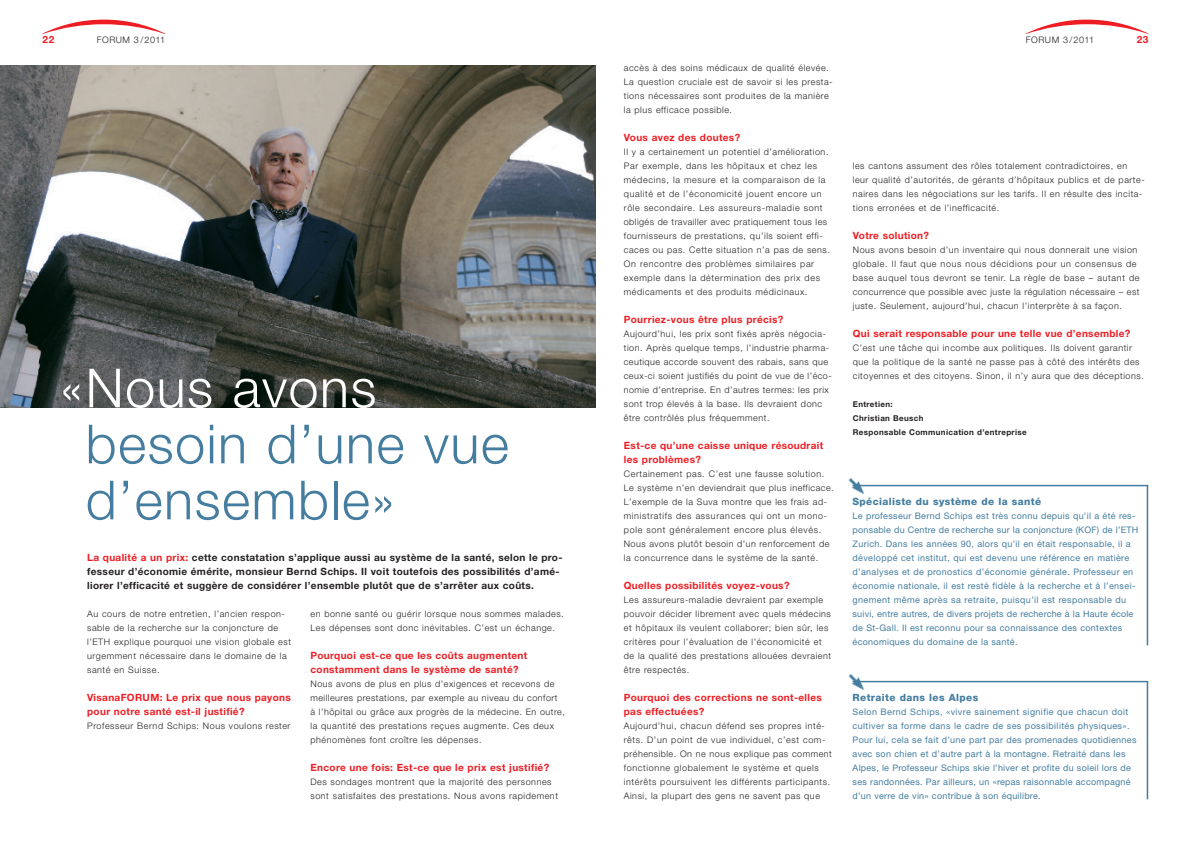
<style>
.page{position:relative;width:1191px;height:842px;background:#fff}
.page>*{position:absolute;margin:0;border:0;box-sizing:border-box;transform-origin:0 0}
.t1{font:300 54px/56px "Helvetica Neue";letter-spacing:.025em;color:#447d9f}
.t2{font:300 54px "Helvetica Neue";letter-spacing:.025em;color:#fff}
.t3{font:700 10px/14px "Helvetica Neue";letter-spacing:.035em;color:#ee1d23}
.t4{font:700 10px/14px "Helvetica Neue";letter-spacing:.035em;color:#231f20}
.t5{font:800 10px "Helvetica Neue";letter-spacing:.04em;color:#447d9f}
.t6{font:300 9px/14px "Helvetica Neue";letter-spacing:.06em;color:#231f20}
.t7{font:9px/14px "Helvetica Neue";letter-spacing:.035em;color:#447d9f}
.t8{font:700 8px/14px "Helvetica Neue";letter-spacing:.045em;color:#231f20}
.s1{color:#ee1d23}
</style>
<div class="page">
<svg style="left:42px;top:20px;width:123px;height:14px"></svg>
<svg style="left:1025px;top:20px;width:123px;height:14px"></svg>
<img style="left:0;top:65px;width:595px;height:342px">
<hr style="left:852px;top:485px;width:296px;height:1px;background:#447d9f">
<hr style="left:1146px;top:486px;width:2px;height:159px;background:#447d9f">
<img style="left:848px;top:477px;width:18px;height:17px">
<hr style="left:852px;top:681px;width:296px;height:1px;background:#447d9f">
<hr style="left:1146px;top:682px;width:2px;height:117px;background:#447d9f">
<img style="left:848px;top:674px;width:18px;height:16px">
<p class="t3" style="left:43px;top:33px;width:13px">22</p>
<p class="t6" style="left:97px;top:33px;width:70px">FORUM 3 /2011</p>
<p class="t6" style="left:1025px;top:33px;width:70px">FORUM 3 /2011</p>
<p class="t3" style="left:1136px;top:33px;width:13px">23</p>
<h1 class="t2" style="left:60px;top:369px;width:318px">«Nous avons</h1>
<h1 class="t1" style="left:86px;top:421px;width:425px">besoin d’une vue d’ensemble»</h1>
<p class="t4" style="left:87px;top:552px;width:477px"><span class="s1">La qualité a un prix:</span> cette constatation s’applique aussi au système de la santé, selon le pro&shy;fesseur d’économie émérite, monsieur Bernd Schips. Il voit toutefois des possibilités d’amé&shy;liorer l’efficacité et suggère de considérer l’ensemble plutôt que de s’arrêter aux coûts.</p>
<p class="t6" style="left:310px;top:608px;width:255px">en bonne santé ou guérir lorsque nous sommes malades.<br>Les dépenses sont donc inévitables. C’est un échange.</p>
<p class="t3" style="left:310px;top:650px;width:218px">Pourquoi est-ce que les coûts augmentent constamment dans le système de santé?</p>
<p class="t6" style="left:310px;top:678px;width:256px">Nous avons de plus en plus d’exigences et recevons de meilleures prestations, par exemple au niveau du confort<br>à l’hôpital ou grâce aux progrès de la médecine. En outre, la quantité des prestations reçues augmente. Ces deux phénomènes font croître les dépenses.</p>
<p class="t3" style="left:310px;top:762px;width:240px">Encore une fois: Est-ce que le prix est justifié?</p>
<p class="t6" style="left:310px;top:776px;width:249px">Des sondages montrent que la majorité des personnes sont satisfaites des prestations. Nous avons rapidement</p>
<p class="t6" style="left:87px;top:608px;width:205px">Au cours de notre entretien, l’ancien respon&shy;sable de la recherche sur la conjoncture de l’ETH explique pourquoi une vision globale est urgemment nécessaire dans le domaine de la santé en Suisse.</p>
<p class="t3" style="left:87px;top:692px;width:205px">VisanaFORUM: Le prix que nous payons pour notre santé est-il justifié?</p>
<p class="t6" style="left:87px;top:720px;width:205px">Professeur Bernd Schips: Nous voulons rester</p>
<p class="t6" style="left:624px;top:62px;width:210px">accès à des soins médicaux de qualité élevée.<br>La question cruciale est de savoir si les presta&shy;tions nécessaires sont produites de la manière la plus efficace possible.</p>
<p class="t3" style="left:624px;top:132px;width:118px">Vous avez des doutes?</p>
<p class="t6" style="left:624px;top:146px;width:208px">Il y a certainement un potentiel d’amélioration.<br>Par exemple, dans les hôpitaux et chez les médecins, la mesure et la comparaison de la qualité et de l’économicité jouent encore un rôle secondaire. Les assureurs-maladie sont obligés de travailler avec pratiquement tous les fournisseurs de prestations, qu’ils soient effi&shy;caces ou pas. Cette situation n’a pas de sens.<br>On rencontre des problèmes similaires par exemple dans la détermination des prix des médicaments et des produits médicinaux.</p>
<p class="t3" style="left:624px;top:314px;width:161px">Pourriez-vous être plus précis?</p>
<p class="t6" style="left:624px;top:328px;width:209px">Aujourd’hui, les prix sont fixés après négocia&shy;tion. Après quelque temps, l’industrie pharma&shy;ceutique accorde souvent des rabais, sans que ceux-ci soient justifiés du point de vue de l’éco&shy;nomie d’entreprise. En d’autres termes: les prix sont trop élevés à la base. Ils devraient donc être contrôlés plus fréquemment.</p>
<p class="t3" style="left:624px;top:440px;width:201px">Est-ce qu’une caisse unique résoudrait les problèmes?</p>
<p class="t6" style="left:624px;top:468px;width:211px">Certainement pas. C’est une fausse solution.<br>Le système n’en deviendrait que plus inefficace.<br>L’exemple de la Suva montre que les frais ad&shy;ministratifs des assurances qui ont un mono&shy;pole sont généralement encore plus élevés.<br>Nous avons plutôt besoin d’un renforcement de la concurrence dans le système de la santé.</p>
<p class="t3" style="left:624px;top:580px;width:167px">Quelles possibilités voyez-vous?</p>
<p class="t6" style="left:624px;top:594px;width:209px">Les assureurs-maladie devraient par exemple pouvoir décider librement avec quels médecins et hôpitaux ils veulent collaborer; bien sûr, les critères pour l’évaluation de l’économicité et de la qualité des prestations allouées devraient être respectés.</p>
<p class="t3" style="left:624px;top:692px;width:199px">Pourquoi des corrections ne sont-elles pas effectuées?</p>
<p class="t6" style="left:624px;top:720px;width:209px">Aujourd’hui, chacun défend ses propres inté&shy;rêts. D’un point de vue individuel, c’est com&shy;préhensible. On ne nous explique pas comment fonctionne globalement le système et quels intérêts poursuivent les différents participants.<br>Ainsi, la plupart des gens ne savent pas que</p>
<p class="t6" style="left:853px;top:160px;width:293px">les cantons assument des rôles totalement contradictoires, en leur qualité d’autorités, de gérants d’hôpitaux publics et de parte&shy;naires dans les négociations sur les tarifs. Il en résulte des incita&shy;tions erronées et de l’inefficacité.</p>
<p class="t3" style="left:853px;top:230px;width:78px">Votre solution?</p>
<p class="t6" style="left:853px;top:244px;width:288px">Nous avons besoin d’un inventaire qui nous donnerait une vision globale. Il faut que nous nous décidions pour un consensus de base auquel tous devront se tenir. La règle de base – autant de concurrence que possible avec juste la régulation nécessaire – est juste. Seulement, aujourd’hui, chacun l’interprète à sa façon.</p>
<p class="t3" style="left:853px;top:328px;width:279px">Qui serait responsable pour une telle vue d’ensemble?</p>
<p class="t6" style="left:853px;top:342px;width:292px">C’est une tâche qui incombe aux politiques. Ils doivent garantir que la politique de la santé ne passe pas à côté des intérêts des citoyennes et des citoyens. Sinon, il n’y aura que des déceptions.</p>
<p class="t8" style="left:853px;top:398px;width:175px">Entretien:<br>Christian Beusch<br>Responsable Communication d’entreprise</p>
<p class="t5" style="left:852px;top:498px;width:190px">Spécialiste du système de la santé</p>
<p class="t7" style="left:852px;top:510px;width:287px">Le professeur Bernd Schips est très connu depuis qu’il a été res&shy;ponsable du Centre de recherche sur la conjoncture (KOF) de l’ETH Zurich. Dans les années 90, alors qu’il en était responsable, il a développé cet institut, qui est devenu une référence en matière d’analyses et de pronostics d’économie générale. Professeur en économie nationale, il est resté fidèle à la recherche et à l’ensei&shy;gnement même après sa retraite, puisqu’il est responsable du suivi, entre autres, de divers projets de recherche à la Haute école de St-Gall. Il est reconnu pour sa connaissance des contextes économiques du domaine de la santé.</p>
<p class="t5" style="left:852px;top:694px;width:127px">Retraite dans les Alpes</p>
<p class="t7" style="left:852px;top:706px;width:285px">Selon Bernd Schips, «vivre sainement signifie que chacun doit cultiver sa forme dans le cadre de ses possibilités physiques».<br>Pour lui, cela se fait d’une part par des promenades quotidiennes avec son chien et d’autre part à la montagne. Retraité dans les Alpes, le Professeur Schips skie l’hiver et profite du soleil lors de ses randonnées. Par ailleurs, un «repas raisonnable accompagné d’un verre de vin» contribue à son équilibre.</p>
</div>
